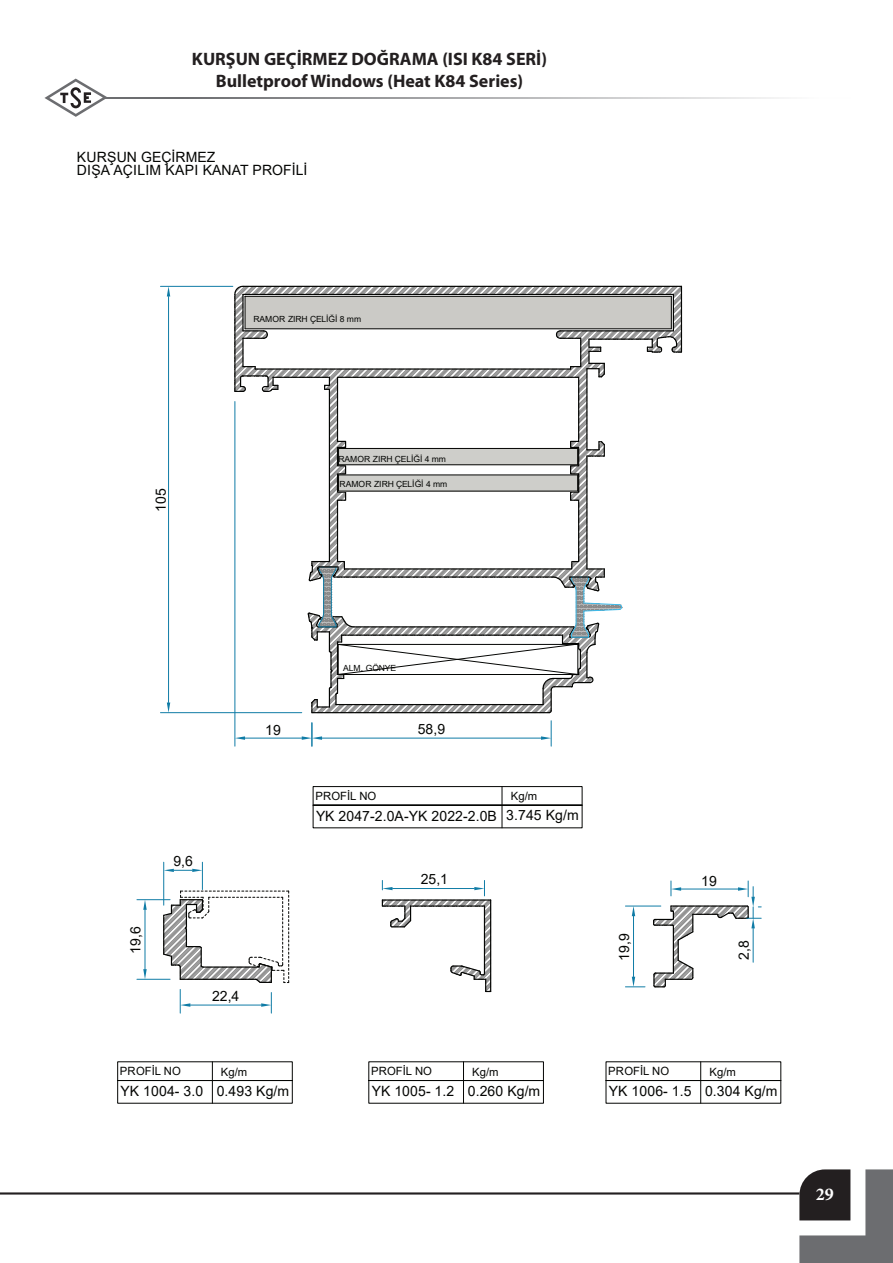
<style>
.page{position:relative;width:893px;height:1263px;background:#fff}
.page>*{position:absolute;margin:0;border:0;box-sizing:border-box;transform-origin:0 0}
.t1{font:700 18px/21.6px "Myriad Pro";color:#231f20;text-align:center}
.t2{font:700 18px "Minion Pro";color:#fff}
.t3{font:14.1px/13.2px "Arial";letter-spacing:.01em;color:#040503}
.t4{font:11.4px "Arial";letter-spacing:.005em;color:#040503}
.t5{font:8.4px "Arial";letter-spacing:-.01em;color:#040503}
</style>
<div class="page">
<svg style="left:44px;top:79px;width:63px;height:38px"></svg>
<hr style="left:105px;top:97px;width:745px;height:2px;background:#6c6d70">
<svg style="left:799px;top:1169px;width:94px;height:94px"></svg>
<hr style="left:0;top:1192px;width:799px;height:2px;background:#231f20">
<div style="left:313px;top:786px;width:269px;height:42px;border:1px solid #040503"></div>
<hr style="left:313px;top:805px;width:269px;height:1px;background:#040503">
<hr style="left:502px;top:786px;width:1px;height:42px;background:#040503">
<hr style="left:160px;top:286px;width:73px;height:1px;background:#107ca6">
<hr style="left:160px;top:712px;width:142px;height:1px;background:#107ca6">
<hr style="left:168px;top:296px;width:1px;height:406px;background:#107ca6">
<svg style="left:167px;top:286px;width:3px;height:10px"></svg>
<svg style="left:167px;top:702px;width:3px;height:11px"></svg>
<hr style="left:235px;top:401px;width:1px;height:345px;background:#107ca6">
<hr style="left:245px;top:738px;width:57px;height:1px;background:#107ca6">
<svg style="left:235px;top:736px;width:10px;height:4px"></svg>
<hr style="left:322px;top:738px;width:219px;height:1px;background:#107ca6">
<svg style="left:302px;top:723px;width:20px;height:23px"></svg>
<svg style="left:541px;top:721px;width:11px;height:25px"></svg>
<hr style="left:118px;top:1080px;width:174px;height:1px;background:#040503">
<hr style="left:212px;top:1062px;width:1px;height:41px;background:#040503">
<hr style="left:369px;top:1080px;width:174px;height:1px;background:#040503">
<hr style="left:463px;top:1062px;width:1px;height:41px;background:#040503">
<hr style="left:606px;top:1080px;width:175px;height:1px;background:#040503">
<hr style="left:700px;top:1062px;width:1px;height:41px;background:#040503">
<hr style="left:137px;top:979px;width:33px;height:1px;background:#107ca6">
<hr style="left:137px;top:899px;width:33px;height:1px;background:#107ca6">
<hr style="left:145px;top:910px;width:1px;height:59px;background:#107ca6">
<svg style="left:143px;top:969px;width:4px;height:10px"></svg>
<svg style="left:143px;top:900px;width:4px;height:10px"></svg>
<svg style="left:382px;top:880px;width:110px;height:112px"></svg>
<hr style="left:625px;top:906px;width:36px;height:1px;background:#107ca6">
<hr style="left:633px;top:916px;width:1px;height:61px;background:#107ca6">
<svg style="left:632px;top:906px;width:3px;height:10px"></svg>
<svg style="left:625px;top:977px;width:20px;height:10px"></svg>
<svg style="left:652px;top:881px;width:109px;height:107px"></svg>
<svg style="left:234px;top:285px;width:448px;height:429px"></svg>
<svg style="left:162px;top:862px;width:127px;height:151px"></svg>
<p class="t1" style="left:192px;top:48px;width:357px">KURŞUN GEÇİRMEZ DOĞRAMA (ISI K84 SERİ)<br>Bulletproof Windows (Heat K84 Series)</p>
<p class="t3" style="left:77px;top:150px;width:232px">KURŞUN GEÇİRMEZ<br>DIŞA AÇILIM KAPI KANAT PROFİLİ</p>
<p class="t5" style="left:253px;top:313px;width:109px">RAMOR ZIRH ÇELİĞİ 8 mm</p>
<p class="t3" style="left:154px;top:512px;width:25px;rotate:-90deg">105</p>
<p class="t5" style="left:338px;top:453px;width:109px">RAMOR ZIRH ÇELİĞİ 4 mm</p>
<p class="t5" style="left:340px;top:478px;width:109px">RAMOR ZIRH ÇELİĞİ 4 mm</p>
<p class="t5" style="left:343px;top:662px;width:55px">ALM. GÖNYE</p>
<p class="t3" style="left:265px;top:724px;width:17px">19</p>
<p class="t3" style="left:418px;top:722px;width:29px">58,9</p>
<p class="t4" style="left:315px;top:788px;width:63px">PROFİL NO</p>
<p class="t4" style="left:511px;top:788px;width:28px">Kg/m</p>
<p class="t3" style="left:129px;top:954px;width:29px;rotate:-90deg">19,6</p>
<p class="t3" style="left:173px;top:854px;width:21px">9,6</p>
<p class="t3" style="left:212px;top:989px;width:29px">22,4</p>
<p class="t4" style="left:120px;top:1063px;width:63px">PROFİL NO</p>
<p class="t4" style="left:221px;top:1064px;width:28px">Kg/m</p>
<p class="t3" style="left:121px;top:1084px;width:170px">YK 1004- 3.0 0.493 Kg/m</p>
<p class="t3" style="left:316px;top:809px;width:264px">YK 2047-2.0A-YK 2022-2.0B 3.745 Kg/m</p>
<p class="t3" style="left:421px;top:872px;width:29px">25,1</p>
<p class="t3" style="left:701px;top:875px;width:17px">19</p>
<p class="t4" style="left:371px;top:1063px;width:63px">PROFİL NO</p>
<p class="t4" style="left:472px;top:1064px;width:28px">Kg/m</p>
<p class="t3" style="left:372px;top:1084px;width:170px">YK 1005- 1.2 0.260 Kg/m</p>
<p class="t3" style="left:617px;top:961px;width:29px;rotate:-90deg">19,9</p>
<p class="t3" style="left:737px;top:960px;width:21px;rotate:-90deg">2,8</p>
<p class="t4" style="left:608px;top:1063px;width:63px">PROFİL NO</p>
<p class="t4" style="left:709px;top:1064px;width:28px">Kg/m</p>
<p class="t3" style="left:609px;top:1084px;width:170px">YK 1006- 1.5 0.304 Kg/m</p>
<p class="t2" style="left:816px;top:1182px;width:19px">29</p>
</div>
